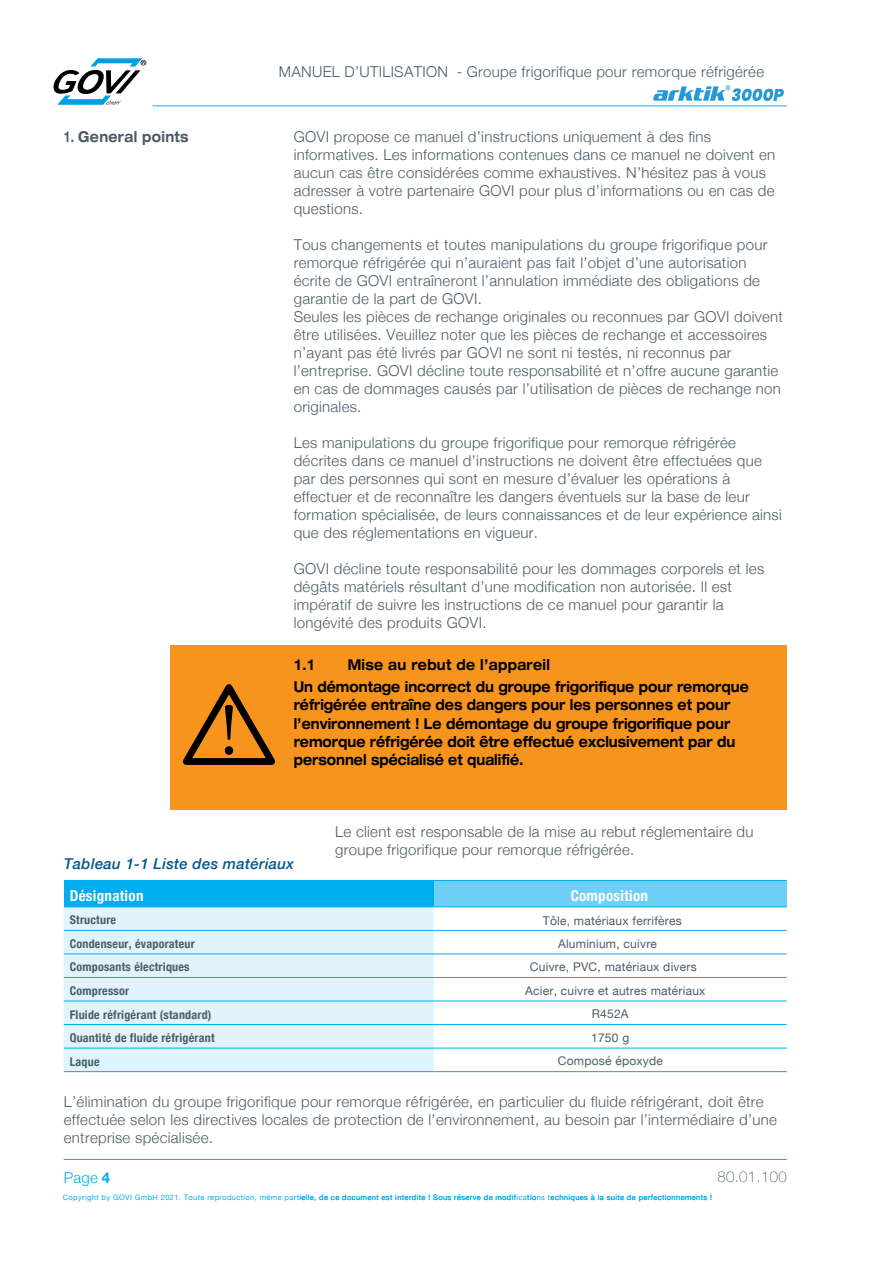
<style>
.page{position:relative;width:893px;height:1263px;background:#fff}
.page>*{position:absolute;margin:0;border:0;box-sizing:border-box;transform-origin:0 0}
.t1{font:300 15px/18px "Helvetica Neue";letter-spacing:.02em;color:#4c5c65}
.t2{font:700 expanded 15px/18.3px "Helvetica Neue";color:#000;scale:.8 1}
.t3{font:italic 500 15px "Helvetica Neue";letter-spacing:.02em;color:#00558f}
.t4{font:700 condensed 15px "Helvetica Neue";letter-spacing:.02em;color:#fff}
.t5{font:700 expanded 15px "Helvetica Neue";letter-spacing:.025em;color:#4c5c65;scale:.8 1}
.t6{font:100 15px "Helvetica Neue";letter-spacing:.02em;color:#4c5c65}
.t7{font:300 15px "Helvetica Neue";color:#00aeef}
.t8{font:700 15px "Helvetica Neue";color:#000}
.t9{font:700 condensed 12px "Helvetica Neue";letter-spacing:.02em;color:#4c5c65}
.t10{font:12px "Helvetica Neue";letter-spacing:.02em;color:#4c5c65}
.t11{font:7.5px "Helvetica Neue";letter-spacing:.05em;color:#00aeef}
.s1{font-stretch:normal}
.s2{font-weight:700}
</style>
<div class="page">
<hr style="left:153px;top:105px;width:634px;height:1px;background:#00aeef">
<hr style="left:64px;top:1159px;width:723px;height:1px;background:#00aeef">
<div style="left:170px;top:645px;width:617px;height:165px;background:#f7941e"></div>
<svg style="left:182px;top:684px;width:94px;height:81px"></svg>
<div style="left:64px;top:880px;width:370px;height:27px;background:#00aeef"></div>
<div style="left:434px;top:880px;width:353px;height:27px;background:#6dcff6"></div>
<div style="left:64px;top:908px;width:370px;height:163px;background:#e1f4fd"></div>
<hr style="left:434px;top:880px;width:353px;height:1px;background:#00aeef">
<hr style="left:64px;top:907px;width:370px;height:1px;background:#00aeef">
<hr style="left:434px;top:907px;width:353px;height:1px;background:#00aeef">
<hr style="left:64px;top:930px;width:370px;height:1px;background:#00aeef">
<hr style="left:434px;top:930px;width:353px;height:1px;background:#00aeef">
<hr style="left:64px;top:954px;width:370px;height:1px;background:#00aeef">
<hr style="left:434px;top:954px;width:353px;height:1px;background:#00aeef">
<hr style="left:64px;top:977px;width:370px;height:1px;background:#00aeef">
<hr style="left:434px;top:977px;width:353px;height:1px;background:#00aeef">
<hr style="left:64px;top:1001px;width:370px;height:1px;background:#00aeef">
<hr style="left:434px;top:1001px;width:353px;height:1px;background:#00aeef">
<hr style="left:64px;top:1024px;width:370px;height:1px;background:#00aeef">
<hr style="left:434px;top:1024px;width:353px;height:1px;background:#00aeef">
<hr style="left:64px;top:1048px;width:370px;height:1px;background:#00aeef">
<hr style="left:434px;top:1048px;width:353px;height:1px;background:#00aeef">
<hr style="left:64px;top:1071px;width:370px;height:1px;background:#00aeef">
<hr style="left:434px;top:1071px;width:353px;height:1px;background:#00aeef">
<svg style="left:53px;top:58px;width:93px;height:47px"></svg>
<img style="left:653px;top:85px;width:131px;height:16px">
<p class="t5" style="left:64px;top:127px;width:158px"><span class="s1">1.</span> General points</p>
<p class="t1" style="left:279px;top:61px;width:487px">MANUEL D’UTILISATION - Groupe frigorifique pour remorque réfrigérée</p>
<p class="t1" style="left:294px;top:127px;width:483px">GOVI propose ce manuel d’instructions uniquement à des fins informatives. Les informations contenues dans ce manuel ne doivent en aucun cas être considérées comme exhaustives. N’hésitez pas à vous adresser à votre partenaire GOVI pour plus d’informations ou en cas de questions.</p>
<p class="t1" style="left:294px;top:235px;width:491px">Tous changements et toutes manipulations du groupe frigorifique pour remorque réfrigérée qui n’auraient pas fait l’objet d’une autorisation écrite de GOVI entraîneront l’annulation immédiate des obligations de garantie de la part de GOVI.<br>Seules les pièces de rechange originales ou reconnues par GOVI doivent être utilisées. Veuillez noter que les pièces de rechange et accessoires n’ayant pas été livrés par GOVI ne sont ni testés, ni reconnus par l’entreprise. GOVI décline toute responsabilité et n’offre aucune garantie en cas de dommages causés par l’utilisation de pièces de rechange non originales.</p>
<p class="t1" style="left:294px;top:433px;width:490px">Les manipulations du groupe frigorifique pour remorque réfrigérée décrites dans ce manuel d’instructions ne doivent être effectuées que par des personnes qui sont en mesure d’évaluer les opérations à effectuer et de reconnaître les dangers éventuels sur la base de leur formation spécialisée, de leurs connaissances et de leur expérience ainsi que des réglementations en vigueur.</p>
<p class="t1" style="left:294px;top:559px;width:472px">GOVI décline toute responsabilité pour les dommages corporels et les dégâts matériels résultant d’une modification non autorisée. Il est impératif de suivre les instructions de ce manuel pour garantir la longévité des produits GOVI.</p>
<p class="t8" style="left:294px;top:653px;width:23px">1.1</p>
<p class="t2" style="left:294px;top:654px;width:570px;line-height:21.8px;text-indent:54px">Mise au rebut de l’appareil<br>Un démontage incorrect du groupe frigorifique pour remorque</p>
<p class="t2" style="left:294px;top:695px;width:554px">réfrigérée entraîne des dangers pour les personnes et pour l’environnement ! Le démontage du groupe frigorifique pour remorque réfrigérée doit être effectué exclusivement par du personnel spécialisé et qualifié.</p>
<p class="t3" style="left:64px;top:851px;width:232px">Tableau 1-1 Liste des matériaux</p>
<p class="t1" style="left:335px;top:821px;width:420px">Le client est responsable de la mise au rebut réglementaire du groupe frigorifique pour remorque réfrigérée.</p>
<p class="t4" style="left:70px;top:883px;width:75px">Désignation</p>
<p class="t4" style="left:571px;top:883px;width:79px">Composition</p>
<p class="t9" style="left:70px;top:910px;width:48px">Structure</p>
<p class="t10" style="left:543px;top:912px;width:140px">Tôle, matériaux ferrifères</p>
<p class="t9" style="left:70px;top:934px;width:126px">Condenseur, évaporateur</p>
<p class="t10" style="left:558px;top:934px;width:100px">Aluminium, cuivre</p>
<p class="t9" style="left:70px;top:957px;width:121px">Composants électriques</p>
<p class="t10" style="left:530px;top:958px;width:168px">Cuivre, PVC, matériaux divers</p>
<p class="t9" style="left:70px;top:981px;width:61px">Compressor</p>
<p class="t10" style="left:525px;top:982px;width:182px">Acier, cuivre et autres matériaux</p>
<p class="t9" style="left:70px;top:1004px;width:143px">Fluide réfrigérant (standard)</p>
<p class="t10" style="left:592px;top:1005px;width:38px">R452A</p>
<p class="t9" style="left:70px;top:1028px;width:146px">Quantité de fluide réfrigérant</p>
<p class="t10" style="left:591px;top:1029px;width:40px">1750 g</p>
<p class="t9" style="left:70px;top:1051px;width:31px">Laque</p>
<p class="t10" style="left:558px;top:1052px;width:107px">Composé époxyde</p>
<p class="t1" style="left:64px;top:1092px;width:715px">L’élimination du groupe frigorifique pour remorque réfrigérée, en particulier du fluide réfrigérant, doit être effectuée selon les directives locales de protection de l’environnement, au besoin par l’intermédiaire d’une entreprise spécialisée.</p>
<p class="t7" style="left:64px;top:1166px;width:48px">Page <span class="s2">4</span></p>
<p class="t6" style="left:717px;top:1165px;width:71px">80.01.100</p>
<p class="t11" style="left:63px;top:1192px;width:651px">Copyright by GOVI GmbH 2021. Toute reproduction, même partielle, de ce document est interdite ! Sous réserve de modifications techniques à la suite de perfectionnements !</p>
</div>
